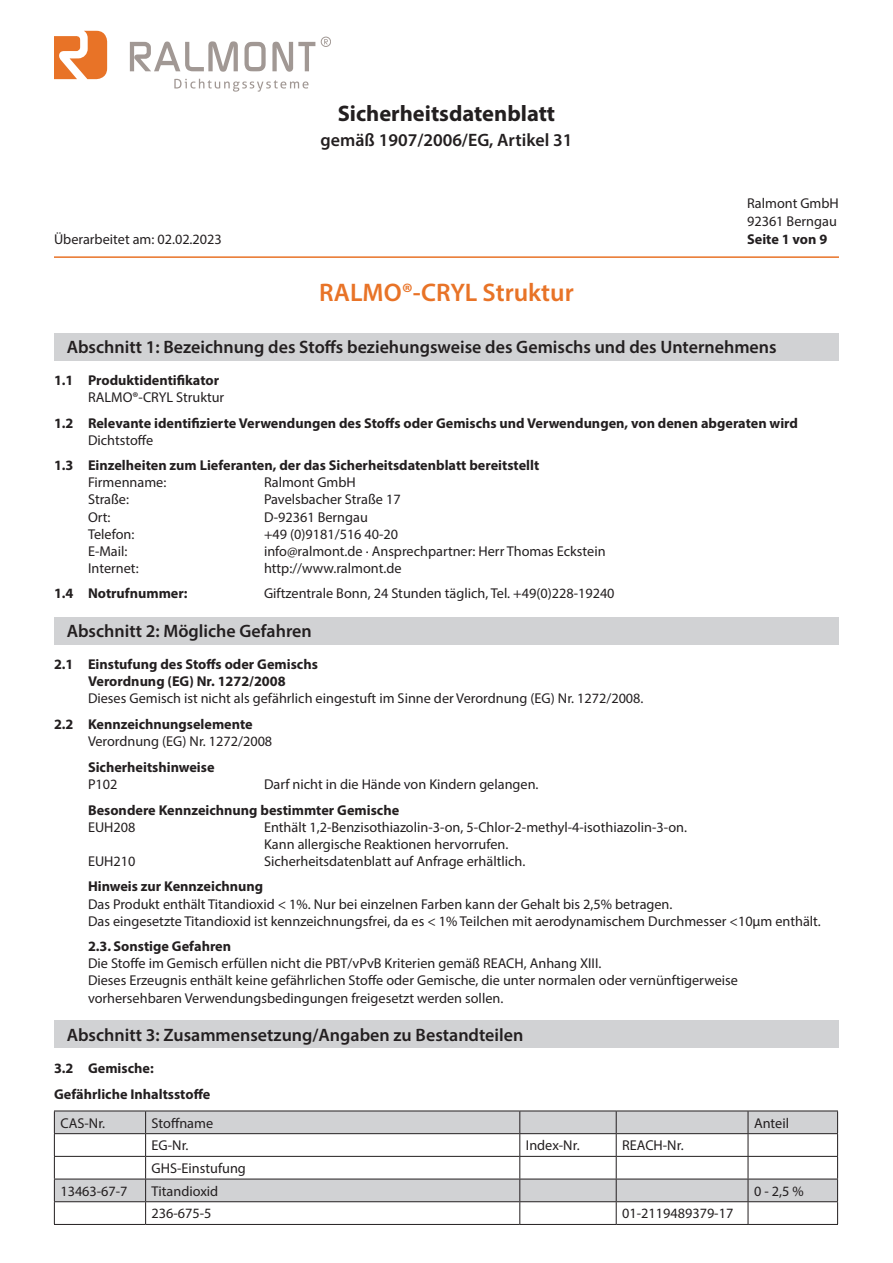
<style>
.page{position:relative;width:893px;height:1263px;background:#fff}
.page>*{position:absolute;margin:0;border:0;box-sizing:border-box;transform-origin:0 0}
.t1{font:600 25.5px "Myriad Pro";color:#e87327}
.t2{font:700 22.5px "Myriad Pro";color:#231f20}
.t3{font:600 18px "Myriad Pro";color:#231f20}
.t4{font:14.25px/17.1px "Myriad Pro";color:#231f20}
.t5{font:700 14.25px/17.1px "Myriad Pro";color:#231f20;text-align:center}
</style>
<div class="page">
<div style="left:54px;top:1020px;width:785px;height:28px;background:#d1d2d4"></div>
<div style="left:54px;top:617px;width:785px;height:28px;background:#d1d2d4"></div>
<div style="left:54px;top:334px;width:785px;height:27px;background:#d1d2d4"></div>
<svg style="left:130px;top:41px;width:108px;height:31px"></svg>
<svg style="left:244px;top:42px;width:22px;height:29px"></svg>
<svg style="left:272px;top:42px;width:43px;height:30px"></svg>
<svg style="left:54px;top:31px;width:53px;height:48px"></svg>
<svg style="left:324px;top:39px;width:4px;height:5px"></svg>
<div style="left:321px;top:37px;width:10px;height:10px;border:1px solid #a19894;border-radius:50%"></div>
<svg style="left:174px;top:79px;width:134px;height:13px"></svg>
<hr style="left:54px;top:256px;width:785px;height:2px;background:#e87327">
<svg style="left:55px;top:1111px;width:782px;height:90px;fill:#d1d2d4"></svg>
<hr style="left:54px;top:1110px;width:92px;height:1px;background:#231f20">
<hr style="left:146px;top:1110px;width:374px;height:1px;background:#231f20">
<hr style="left:520px;top:1110px;width:96px;height:1px;background:#231f20">
<hr style="left:616px;top:1110px;width:132px;height:1px;background:#231f20">
<hr style="left:748px;top:1110px;width:90px;height:1px;background:#231f20">
<hr style="left:54px;top:1133px;width:92px;height:1px;background:#231f20">
<hr style="left:146px;top:1133px;width:374px;height:1px;background:#231f20">
<hr style="left:520px;top:1133px;width:96px;height:1px;background:#231f20">
<hr style="left:616px;top:1133px;width:132px;height:1px;background:#231f20">
<hr style="left:748px;top:1133px;width:90px;height:1px;background:#231f20">
<hr style="left:54px;top:1156px;width:92px;height:1px;background:#231f20">
<hr style="left:146px;top:1156px;width:374px;height:1px;background:#231f20">
<hr style="left:520px;top:1156px;width:96px;height:1px;background:#231f20">
<hr style="left:616px;top:1156px;width:132px;height:1px;background:#231f20">
<hr style="left:748px;top:1156px;width:90px;height:1px;background:#231f20">
<hr style="left:54px;top:1179px;width:92px;height:1px;background:#231f20">
<hr style="left:146px;top:1179px;width:374px;height:1px;background:#231f20">
<hr style="left:520px;top:1179px;width:96px;height:1px;background:#231f20">
<hr style="left:616px;top:1179px;width:132px;height:1px;background:#231f20">
<hr style="left:748px;top:1179px;width:90px;height:1px;background:#231f20">
<hr style="left:54px;top:1201px;width:92px;height:1px;background:#231f20">
<svg style="left:54px;top:1111px;width:1px;height:113px"></svg>
<hr style="left:146px;top:1201px;width:374px;height:1px;background:#231f20">
<svg style="left:145px;top:1111px;width:1px;height:113px"></svg>
<hr style="left:520px;top:1201px;width:96px;height:1px;background:#231f20">
<svg style="left:519px;top:1111px;width:1px;height:113px"></svg>
<hr style="left:616px;top:1201px;width:132px;height:1px;background:#231f20">
<svg style="left:616px;top:1111px;width:1px;height:113px"></svg>
<hr style="left:748px;top:1201px;width:90px;height:1px;background:#231f20">
<svg style="left:748px;top:1111px;width:1px;height:113px"></svg>
<svg style="left:837px;top:1111px;width:1px;height:113px"></svg>
<hr style="left:54px;top:1224px;width:92px;height:1px;background:#231f20">
<hr style="left:146px;top:1224px;width:374px;height:1px;background:#231f20">
<hr style="left:520px;top:1224px;width:96px;height:1px;background:#231f20">
<hr style="left:616px;top:1224px;width:132px;height:1px;background:#231f20">
<hr style="left:748px;top:1224px;width:90px;height:1px;background:#231f20">
<h2 class="t2" style="left:338px;top:99px;width:219px">Sicherheitsdatenblatt</h2>
<p class="t3" style="left:321px;top:129px;width:253px">gemäß 1907/2006/EG, Artikel 31</p>
<p class="t4" style="left:747px;top:194px;width:93px;line-height:18px">Ralmont GmbH<br>92361 Berngau</p>
<p class="t4" style="left:54px;top:230px;width:169px">Überarbeitet am: 02.02.2023</p>
<p class="t5" style="left:747px;top:230px;width:82px">Seite 1 von 9</p>
<h1 class="t1" style="left:319px;top:276px;width:256px">RALMO®-CRYL Struktur</h1>
<p class="t3" style="left:67px;top:335px;width:711px">Abschnitt 1: Bezeichnung des Stoffs beziehungsweise des Gemischs und des Unternehmens</p>
<p class="t5" style="left:54px;top:371px;width:167px">1.1 Produktidentifikator</p>
<p class="t4" style="left:88px;top:388px;width:138px">RALMO®-CRYL Struktur</p>
<p class="t5" style="left:54px;top:414px;width:746px">1.2 Relevante identifizierte Verwendungen des Stoffs oder Gemischs und Verwendungen, von denen abgeraten wird</p>
<p class="t4" style="left:88px;top:431px;width:67px">Dichtstoffe</p>
<p class="t5" style="left:54px;top:456px;width:487px">1.3 Einzelheiten zum Lieferanten, der das Sicherheitsdatenblatt bereitstellt</p>
<p class="t4" style="left:88px;top:474px;width:80px">Firmenname:</p>
<p class="t4" style="left:264px;top:474px;width:93px">Ralmont GmbH</p>
<p class="t4" style="left:88px;top:491px;width:43px">Straße:</p>
<p class="t4" style="left:264px;top:491px;width:138px">Pavelsbacher Straße 17</p>
<p class="t4" style="left:88px;top:508px;width:24px">Ort:</p>
<p class="t4" style="left:264px;top:508px;width:105px">D-92361 Berngau</p>
<p class="t4" style="left:88px;top:525px;width:48px">Telefon:</p>
<p class="t4" style="left:264px;top:525px;width:136px">+49 (0)9181/516 40-20</p>
<p class="t4" style="left:88px;top:542px;width:41px">E-Mail:</p>
<p class="t4" style="left:264px;top:542px;width:343px">info@ralmont.de · Ansprechpartner: Herr Thomas Eckstein</p>
<p class="t4" style="left:88px;top:559px;width:52px">Internet:</p>
<p class="t4" style="left:264px;top:559px;width:139px">http://www.ralmont.de</p>
<p class="t5" style="left:54px;top:585px;width:135px">1.4 Notrufnummer:</p>
<p class="t4" style="left:264px;top:585px;width:352px">Giftzentrale Bonn, 24 Stunden täglich, Tel. +49(0)228-19240</p>
<p class="t3" style="left:67px;top:620px;width:247px">Abschnitt 2: Mögliche Gefahren</p>
<p class="t5" style="left:54px;top:655px;width:265px">2.1 Einstufung des Stoffs oder Gemischs<br>Verordnung (EG) Nr. 1272/2008</p>
<p class="t4" style="left:88px;top:690px;width:557px">Dieses Gemisch ist nicht als gefährlich eingestuft im Sinne der Verordnung (EG) Nr. 1272/2008.</p>
<p class="t5" style="left:54px;top:715px;width:200px">2.2 Kennzeichnungselemente</p>
<p class="t4" style="left:88px;top:733px;width:186px">Verordnung (EG) Nr. 1272/2008</p>
<p class="t5" style="left:88px;top:758px;width:128px">Sicherheitshinweise</p>
<p class="t4" style="left:88px;top:775px;width:31px">P102</p>
<p class="t4" style="left:264px;top:775px;width:276px">Darf nicht in die Hände von Kindern gelangen.</p>
<p class="t5" style="left:88px;top:801px;width:313px">Besondere Kennzeichnung bestimmter Gemische</p>
<p class="t4" style="left:88px;top:818px;width:49px">EUH208</p>
<p class="t4" style="left:264px;top:818px;width:424px">Enthält 1,2-Benzisothiazolin-3-on, 5-Chlor-2-methyl-4-isothiazolin-3-on.<br>Kann allergische Reaktionen hervorrufen.</p>
<p class="t4" style="left:88px;top:852px;width:49px">EUH210</p>
<p class="t4" style="left:264px;top:852px;width:263px">Sicherheitsdatenblatt auf Anfrage erhältlich.</p>
<p class="t5" style="left:88px;top:877px;width:177px">Hinweis zur Kennzeichnung</p>
<p class="t4" style="left:88px;top:895px;width:734px">Das Produkt enthält Titandioxid &lt; 1%. Nur bei einzelnen Farben kann der Gehalt bis 2,5% betragen.<br>Das eingesetzte Titandioxid ist kennzeichnungsfrei, da es &lt; 1% Teilchen mit aerodynamischem Durchmesser &lt;10μm enthält.</p>
<p class="t5" style="left:88px;top:937px;width:145px">2.3. Sonstige Gefahren</p>
<p class="t4" style="left:88px;top:955px;width:651px">Die Stoffe im Gemisch erfüllen nicht die PBT/vPvB Kriterien gemäß REACH, Anhang XIII.<br>Dieses Erzeugnis enthält keine gefährlichen Stoffe oder Gemische, die unter normalen oder vernünftigerweise vorhersehbaren Verwendungsbedingungen freigesetzt werden sollen.</p>
<p class="t3" style="left:67px;top:1024px;width:458px">Abschnitt 3: Zusammensetzung/Angaben zu Bestandteilen</p>
<p class="t5" style="left:54px;top:1055px;width:158px;line-height:25.7px;text-align:left">3.2 Gemische:<br>Gefährliche Inhaltsstoffe</p>
<p class="t4" style="left:60px;top:1114px;width:46px">CAS-Nr.</p>
<p class="t4" style="left:152px;top:1114px;width:63px">Stoffname</p>
<p class="t4" style="left:754px;top:1114px;width:36px">Anteil</p>
<p class="t4" style="left:152px;top:1137px;width:38px">EG-Nr.</p>
<p class="t4" style="left:526px;top:1137px;width:55px">Index-Nr.</p>
<p class="t4" style="left:622px;top:1137px;width:63px">REACH-Nr.</p>
<p class="t4" style="left:152px;top:1159px;width:96px">GHS-Einstufung</p>
<p class="t4" style="left:60px;top:1182px;width:69px">13463-67-7</p>
<p class="t4" style="left:152px;top:1182px;width:68px">Titandioxid</p>
<p class="t4" style="left:754px;top:1182px;width:51px">0 - 2,5 %</p>
<p class="t4" style="left:152px;top:1205px;width:61px">236-675-5</p>
<p class="t4" style="left:622px;top:1205px;width:113px">01-2119489379-17</p>
</div>
